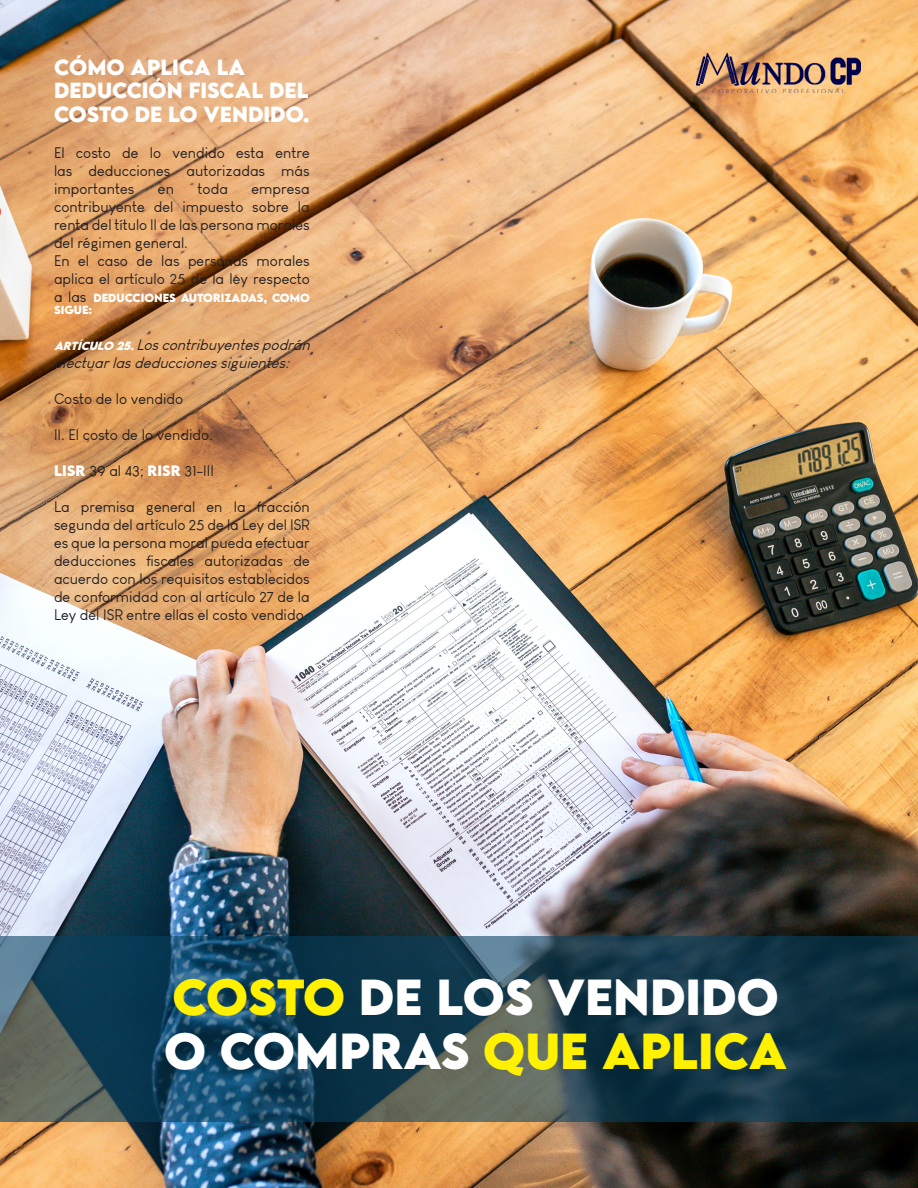
<style>
.page{position:relative;width:918px;height:1188px;background:#fff}
.page>*{position:absolute;margin:0;border:0;box-sizing:border-box;transform-origin:0 0}
.t1{font:700 45px/54px "LEMONMILK";color:#fff}
.t2{font:700 19.5px "LEMONMILK";color:#fff}
.t3{font:15px/18px "Louis George Cafe";color:#231f20;text-align:justify}
.t4{font:italic 15px/18px "Louis George Cafe";color:#231f20}
.t5{font:700 10.5px "LEMONMILK";color:#fff}
.t6{font:italic 700 10.5px "LEMONMILK";color:#fff}
.s1{font-family:"Louis George Cafe";font-weight:400;font-size:15px;color:#231f20}
.s2{font-family:"LEMONMILK";font-weight:700;font-size:10.5px;color:#fff}
.s3{font-family:"LEMONMILK";font-weight:700;font-size:13.5px;color:#fff}
.s4{color:#fff101}
</style>
<div class="page">
<img style="left:0;top:0;width:918px;height:1188px">
<svg style="left:0;top:937px;width:918px;height:185px;background:#204353"></svg>
<img style="left:668px;top:19px;width:211px;height:80px">
<p class="t2" style="left:54px;top:54px;width:53px">CÓMO</p>
<p class="t2" style="left:131px;top:54px;width:15px">APL</p>
<p class="t2" style="left:172px;top:54px;width:59px">ICA LA</p>
<p class="t2" style="left:54px;top:78px;width:16px">DEDUCC</p>
<p class="t2" style="left:142px;top:78px;width:81px">IÓN FISCAL</p>
<p class="t2" style="left:269px;top:78px;width:14px">DEL</p>
<p class="t2" style="left:54px;top:101px;width:16px">COSTO</p>
<p class="t2" style="left:135px;top:101px;width:85px">DELOVEND</p>
<p class="t2" style="left:264px;top:101px;width:48px">IDO.</p>
<p class="t3" style="left:54px;top:144px;width:257px">El costo de lo vendido esta entre las deducciones autorizadas más importantes</p>
<p class="t3" style="left:158px;top:180px;width:18px">en</p>
<p class="t3" style="left:198px;top:180px;width:32px">toda</p>
<p class="t3" style="left:54px;top:180px;width:257px;text-indent:198px">empresa contribuyente del impuesto sobre la renta del título II de las persona morales del régimen general.</p>
<p class="t3" style="left:54px;top:252px;width:257px">En el caso de las personas morales aplica el artículo 25 de la ley respecto</p>
<p class="t5" style="left:54px;top:291px;width:49px"><span class="s1">a las</span> DEDUCC</p>
<p class="t5" style="left:141px;top:291px;width:13px">IONES</p>
<p class="t5" style="left:181px;top:291px;width:9px">AUTOR</p>
<p class="t5" style="left:221px;top:291px;width:20px">IZADAS</p>
<p class="t5" style="left:263px;top:291px;width:19px">, COMO</p>
<p class="t5" style="left:54px;top:303px;width:40px">SIGUE:</p>
<p class="t6" style="left:54px;top:339px;width:37px">ARTÍCULO</p>
<p class="t4" style="left:54px;top:336px;width:262px;text-indent:62px"><span class="s2">25.</span> Loscontribuyentespodrán efectuarlasdeduccionessiguientes:</p>
<p class="t3" style="left:54px;top:390px;width:131px">Costo de lo vendido</p>
<p class="t3" style="left:54px;top:426px;width:160px">II. El costo de lo vendido.</p>
<p class="t3" style="left:54px;top:462px;width:161px"><span class="s3">LISR</span> 39 al 43; <span class="s3">RISR</span> 31-III</p>
<p class="t3" style="left:54px;top:498px;width:257px">La premisa general en la fracción segunda del artículo 25 de la Ley del ISR es que la persona moral pueda efectuar deducciones fiscales autorizadas de acuerdo con los requisitos establecidos de conformidad con al artículo 27 de la Ley del ISR entre ellas el costo vendido.</p>
<p class="t1" style="left:164px;top:971px;width:625px"><span class="s4">COSTO</span> DE LOS VENDIDO<br>O COMPRAS <span class="s4">QUE APLICA</span></p>
</div>
